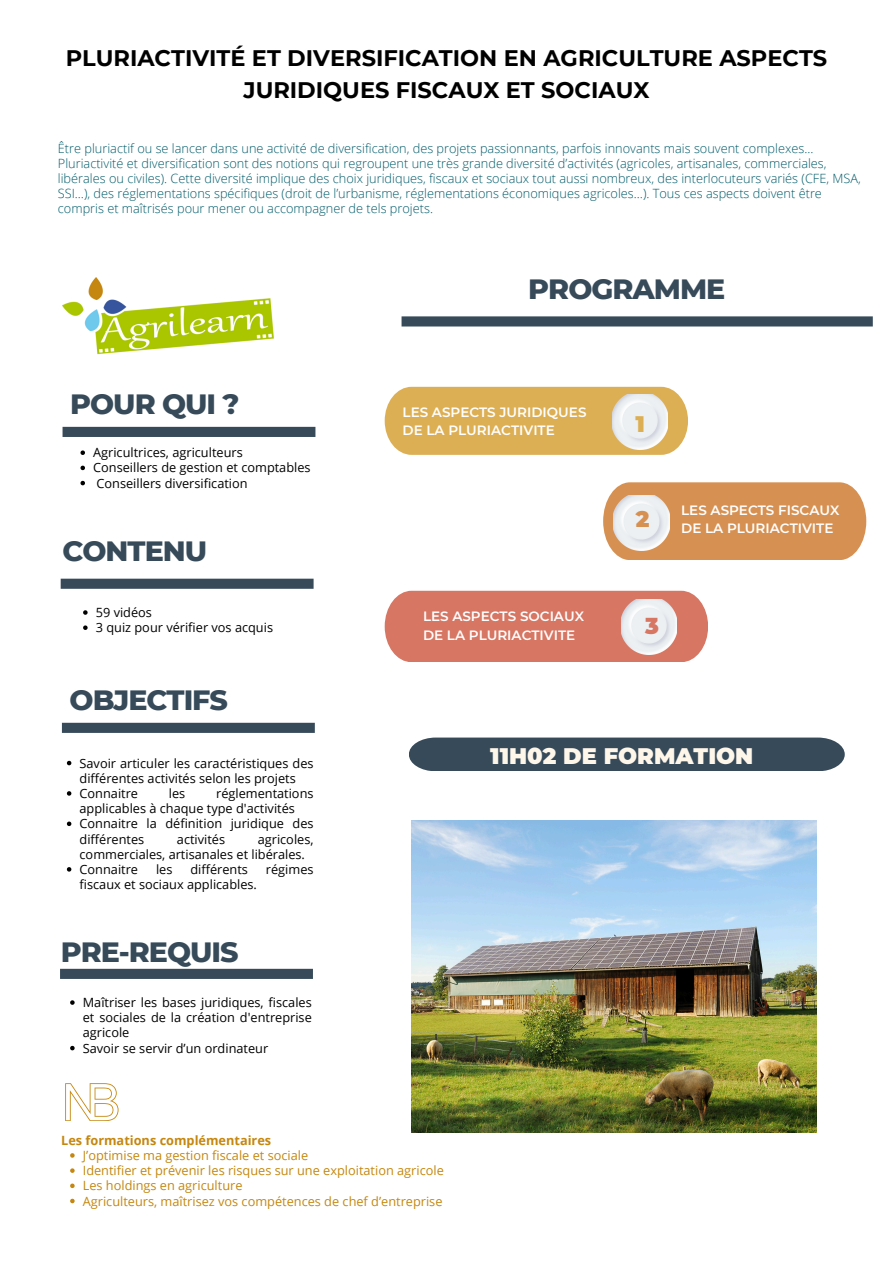
<style>
.page{position:relative;width:893px;height:1263px;background:#fff}
.page>*{position:absolute;margin:0;border:0;box-sizing:border-box;transform-origin:0 0}
.t1{font:800 28.5px "Montserrat";letter-spacing:-.035em;color:#364a5a}
.t2{font:700 22.5px/31.5px "Montserrat";color:#000;text-align:center}
.t3{font:900 22.5px "Montserrat";color:#fff6ea}
.t4{font:900 22.5px "Montserrat";color:#d67663}
.t5{font:900 22.5px "Montserrat";color:#ddaf54}
.t6{font:900 22.5px "Montserrat";color:#d69152}
.t7{font:600 13.5px/18.5px "Montserrat";color:#fff}
.t8{font:300 12.75px/15.1px "Open Sans";color:#015c6b}
.t9{font:12.75px/15.1px "Open Sans";color:#000}
.t10{font:12.75px "Open Sans";color:#c5870f}
.t11{font:700 12.75px "Open Sans";color:#c5870f}
</style>
<div class="page">
<div style="left:385px;top:387px;width:303px;height:68px;background:#ddaf54"></div>
<img style="left:612px;top:395px;width:56px;height:54px">
<div style="left:401px;top:316px;width:472px;height:10px;background:#364a5a"></div>
<div style="left:385px;top:591px;width:323px;height:71px;background:#d67663"></div>
<img style="left:621px;top:599px;width:56px;height:55px">
<div style="left:603px;top:482px;width:263px;height:78px;background:#d69152"></div>
<img style="left:614px;top:495px;width:55px;height:55px">
<div style="left:61px;top:579px;width:252px;height:10px;background:#364a5a"></div>
<div style="left:409px;top:737px;width:435px;height:34px;background:#364a5a"></div>
<div style="left:62px;top:723px;width:253px;height:10px;background:#364a5a"></div>
<div style="left:60px;top:969px;width:253px;height:10px;background:#364a5a"></div>
<div style="left:63px;top:427px;width:252px;height:10px;background:#364a5a"></div>
<img style="left:63px;top:277px;width:210px;height:78px">
<svg style="left:65px;top:1083px;width:54px;height:38px"></svg>
<img style="left:411px;top:820px;width:405px;height:313px">
<svg style="left:83px;top:610px;width:5px;height:5px"></svg>
<svg style="left:83px;top:625px;width:5px;height:5px"></svg>
<svg style="left:70px;top:1000px;width:5px;height:5px"></svg>
<svg style="left:70px;top:1046px;width:5px;height:4px"></svg>
<svg style="left:67px;top:761px;width:4px;height:4px"></svg>
<svg style="left:67px;top:791px;width:4px;height:5px"></svg>
<svg style="left:67px;top:821px;width:4px;height:5px"></svg>
<svg style="left:67px;top:867px;width:4px;height:4px"></svg>
<svg style="left:80px;top:450px;width:5px;height:5px"></svg>
<svg style="left:80px;top:466px;width:5px;height:4px"></svg>
<svg style="left:80px;top:481px;width:5px;height:4px"></svg>
<svg style="left:70px;top:1153px;width:5px;height:5px"></svg>
<svg style="left:70px;top:1168px;width:5px;height:5px"></svg>
<svg style="left:70px;top:1183px;width:5px;height:5px"></svg>
<svg style="left:70px;top:1199px;width:5px;height:4px"></svg>
<p class="t2" style="left:66px;top:42px;width:763px">PLURIACTIVITÉ ET DIVERSIFICATION EN AGRICULTURE ASPECTS<br>JURIDIQUES FISCAUX ET SOCIAUX</p>
<h1 class="t8" style="left:58px;top:140px;width:804px">Être pluriactif ou se lancer dans une activité de diversification, des projets passionnants, parfois innovants mais souvent complexes...<br>Pluriactivité et diversification sont des notions qui regroupent une très grande diversité d’activités (agricoles, artisanales, commerciales, libérales ou civiles). Cette diversité implique des choix juridiques, fiscaux et sociaux tout aussi nombreux, des interlocuteurs variés (CFE, MSA, SSI…), des réglementations spécifiques (droit de l’urbanisme, réglementations économiques agricoles…). Tous ces aspects doivent être compris et maîtrisés pour mener ou accompagner de tels projets.</h1>
<h3 class="t1" style="left:70px;top:386px;width:171px">POUR QUI ?</h3>
<p class="t9" style="left:93px;top:445px;width:151px">Agricultrices, agriculteurs</p>
<p class="t9" style="left:93px;top:460px;width:219px">Conseillers de gestion et comptables</p>
<p class="t9" style="left:96px;top:475px;width:153px">Conseillers diversification</p>
<p class="t1" style="left:63px;top:533px;width:146px">CONTENU</p>
<p class="t9" style="left:96px;top:604px;width:58px">59 vidéos</p>
<p class="t9" style="left:96px;top:620px;width:179px">3 quiz pour vérifier vos acquis</p>
<p class="t1" style="left:70px;top:682px;width:160px">OBJECTIFS</p>
<h1 class="t9" style="left:80px;top:755px;width:235px">Savoir articuler les caractéristiques des différentes activités selon les projets</h1>
<p class="t9" style="left:80px;top:785px;width:60px">Connaitre</p>
<p class="t9" style="left:169px;top:785px;width:18px">les</p>
<p class="t9" style="left:80px;top:785px;width:235px;text-indent:137px">réglementations applicables à chaque type d'activités</p>
<h2 class="t9" style="left:80px;top:816px;width:235px">Connaitre la définition juridique des différentes</h2>
<h2 class="t9" style="left:177px;top:831px;width:50px">activités</h2>
<h2 class="t9" style="left:80px;top:831px;width:235px;text-indent:178px">agricoles, commerciales, artisanales et libérales.</h2>
<p class="t9" style="left:80px;top:861px;width:60px">Connaitre</p>
<p class="t9" style="left:156px;top:861px;width:18px">les</p>
<p class="t9" style="left:190px;top:861px;width:59px">différents</p>
<p class="t9" style="left:266px;top:861px;width:49px">régimes</p>
<p class="t9" style="left:80px;top:876px;width:179px">fiscaux et sociaux applicables.</p>
<h3 class="t1" style="left:61px;top:934px;width:179px">PRE-REQUIS</h3>
<p class="t9" style="left:83px;top:994px;width:230px;text-align:justify">Maîtriser les bases juridiques, fiscales et sociales de la création d'entreprise agricole</p>
<p class="t9" style="left:83px;top:1040px;width:187px">Savoir se servir d’un ordinateur</p>
<p class="t1" style="left:528px;top:271px;width:198px">PROGRAMME</p>
<p class="t7" style="left:402px;top:403px;width:185px">LES ASPECTS JURIDIQUES<br>DE LA PLURIACTIVITE</p>
<p class="t5" style="left:635px;top:410px;width:11px">1</p>
<p class="t6" style="left:635px;top:505px;width:15px">2</p>
<h3 class="t7" style="left:681px;top:500px;width:160px">LES ASPECTS FISCAUX</h3>
<h3 class="t7" style="left:681px;top:519px;width:154px">DE LA PLURIACTIVITE</h3>
<h1 class="t7" style="left:423px;top:607px;width:163px">LES ASPECTS SOCIAUX<br>DE LA PLURIACTIVITE</h1>
<p class="t4" style="left:645px;top:612px;width:15px">3</p>
<p class="t3" style="left:490px;top:742px;width:265px">11H02 DE FORMATION</p>
<p class="t11" style="left:61px;top:1131px;width:212px">Les formations complémentaires</p>
<h1 class="t10" style="left:83px;top:1146px;width:227px">J’optimise ma gestion fiscale et sociale</h1>
<p class="t10" style="left:83px;top:1161px;width:362px">Identifier et prévenir les risques sur une exploitation agricole</p>
<p class="t10" style="left:83px;top:1177px;width:161px">Les holdings en agriculture</p>
<p class="t10" style="left:83px;top:1192px;width:361px">Agriculteurs, maîtrisez vos compétences de chef d’entreprise</p>
</div>
